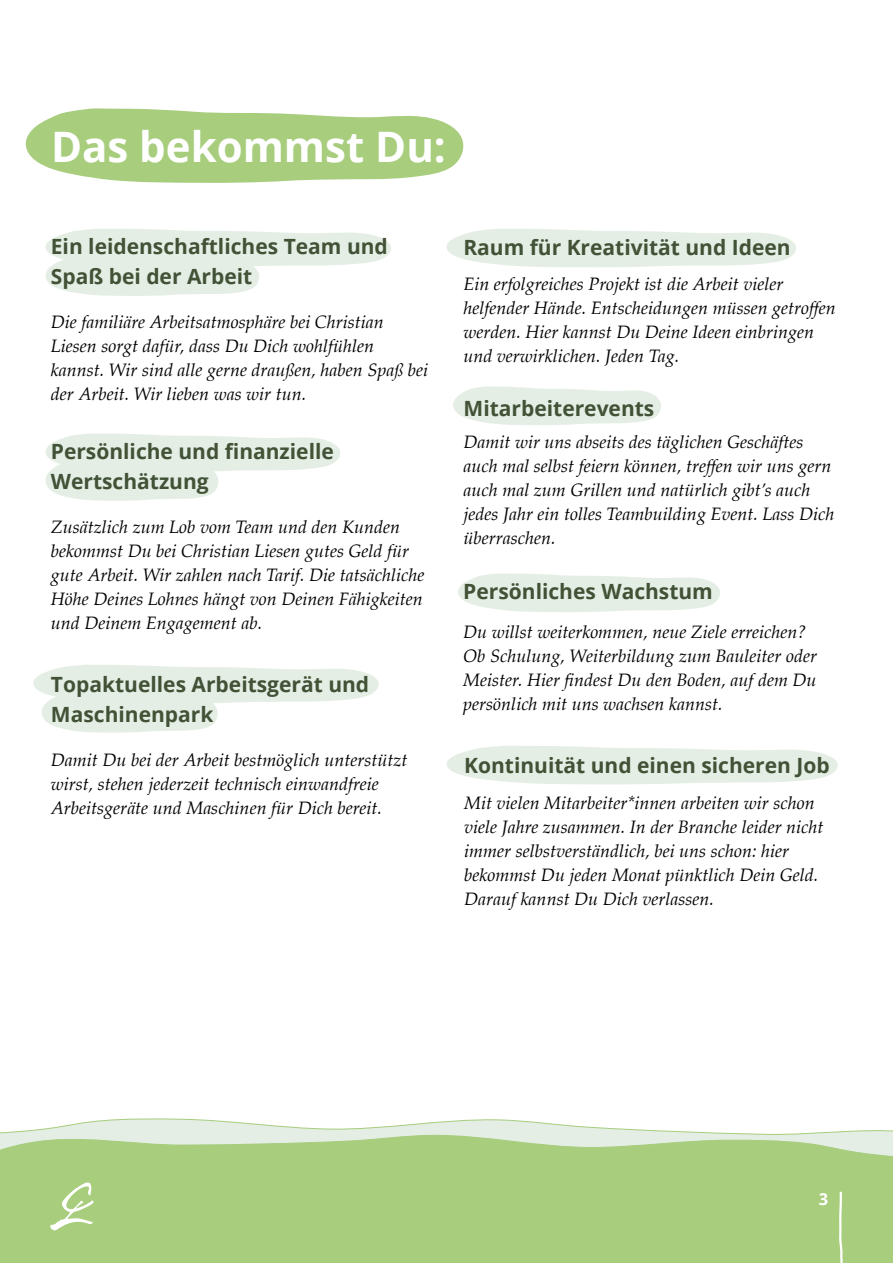
<style>
.page{position:relative;width:893px;height:1263px;background:#fff}
.page>*{position:absolute;margin:0;border:0;box-sizing:border-box;transform-origin:0 0}
.t1{font:700 42px "Open Sans";color:#fff}
.t2{font:700 21px/30px "Open Sans";color:#415236}
.t3{font:italic 18px/24px "Palatino";color:#000}
.t4{font:700 16.5px "Open Sans";color:#fff}
</style>
<div class="page">
<svg style="left:0;top:1118px;width:893px;height:15px"></svg>
<svg style="left:0;top:1133px;width:893px;height:130px;background:#abcf84"></svg>
<svg style="left:25px;top:108px;width:439px;height:75px"></svg>
<svg style="left:446px;top:746px;width:392px;height:38px;background:#e8f0e8"></svg>
<svg style="left:33px;top:665px;width:346px;height:68px"></svg>
<svg style="left:446px;top:229px;width:350px;height:38px;background:#e8f0e8"></svg>
<svg style="left:458px;top:573px;width:262px;height:39px"></svg>
<svg style="left:45px;top:229px;width:346px;height:67px"></svg>
<svg style="left:45px;top:433px;width:295px;height:68px"></svg>
<svg style="left:453px;top:386px;width:208px;height:39px"></svg>
<svg style="left:50px;top:1182px;width:44px;height:49px"></svg>
<svg style="left:838px;top:1118px;width:7px;height:145px"></svg>
<h1 class="t1" style="left:51px;top:117px;width:396px">Das bekommst Du:</h1>
<p class="t2" style="left:51px;top:231px;width:339px">Ein leidenschaftliches Team und</p>
<p class="t2" style="left:463px;top:232px;width:329px">Raum für Kreativität und Ideen</p>
<p class="t2" style="left:51px;top:261px;width:203px">Spaß bei der Arbeit</p>
<p class="t3" style="left:463px;top:272px;width:374px">Ein erfolgreiches Projekt ist die Arbeit vieler helfender Hände. Entscheidungen müssen getroffen werden. Hier kannst Du Deine Ideen einbringen und verwirklichen. Jeden Tag.</p>
<p class="t3" style="left:51px;top:310px;width:379px">Die familiäre Arbeitsatmosphäre bei Christian Liesen sorgt dafür, dass Du Dich wohlfühlen kannst. Wir sind alle gerne draußen, haben Spaß bei der Arbeit. Wir lieben was wir tun.</p>
<p class="t2" style="left:464px;top:392px;width:192px">Mitarbeiterevents</p>
<p class="t2" style="left:51px;top:436px;width:285px">Persönliche und finanzielle<br>Wertschätzung</p>
<p class="t3" style="left:51px;top:514px;width:375px">Zusätzlich zum Lob vom Team und den Kunden bekommst Du bei Christian Liesen gutes Geld für gute Arbeit. Wir zahlen nach Tarif. Die tatsächliche Höhe Deines Lohnes hängt von Deinen Fähigkeiten und Deinem Engagement ab.</p>
<p class="t2" style="left:51px;top:669px;width:320px">Topaktuelles Arbeitsgerät und<br>Maschinenpark</p>
<p class="t3" style="left:51px;top:747px;width:358px">Damit Du bei der Arbeit bestmöglich unterstützt wirst, stehen jederzeit technisch einwandfreie<br>Arbeitsgeräte und Maschinen für Dich bereit.</p>
<p class="t3" style="left:464px;top:430px;width:372px">Damit wir uns abseits des täglichen Geschäftes auch mal selbst feiern können, treffen wir uns gern auch mal zum Grillen und natürlich gibt’s auch jedes Jahr ein tolles Teambuilding Event. Lass Dich überraschen.</p>
<p class="t2" style="left:463px;top:576px;width:251px">Persönliches Wachstum</p>
<p class="t3" style="left:463px;top:619px;width:355px">Du willst weiterkommen, neue Ziele erreichen?<br>Ob Schulung, Weiterbildung zum Bauleiter oder Meister. Hier findest Du den Boden, auf dem Du persönlich mit uns wachsen kannst.</p>
<p class="t2" style="left:464px;top:750px;width:367px">Kontinuität und einen sicheren Job</p>
<p class="t3" style="left:464px;top:791px;width:361px">Mit vielen Mitarbeiter*innen arbeiten wir schon viele Jahre zusammen. In der Branche leider nicht immer selbstverständlich, bei uns schon: hier bekommst Du jeden Monat pünktlich Dein Geld.<br>Darauf kannst Du Dich verlassen.</p>
<p class="t4" style="left:819px;top:1188px;width:11px">3</p>
</div>
